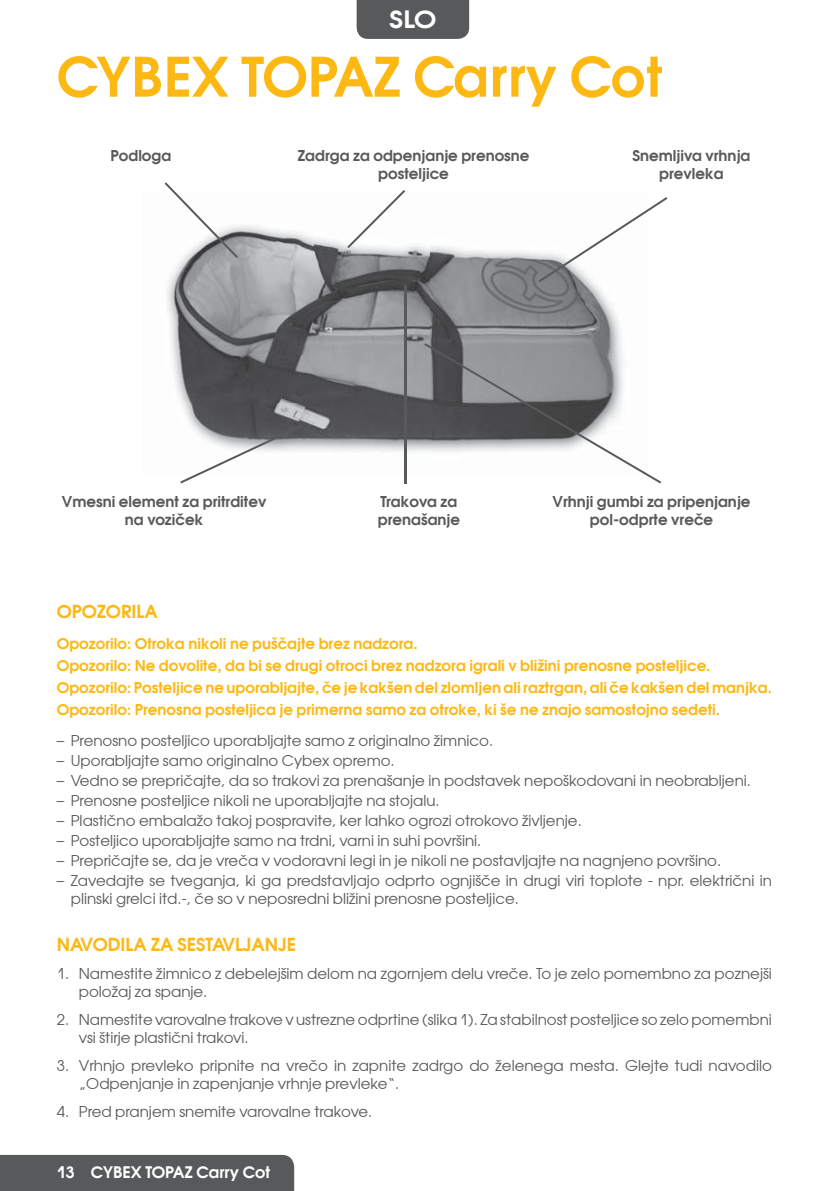
<style>
.page{position:relative;width:840px;height:1191px;background:#fff}
.page>*{position:absolute;margin:0;border:0;box-sizing:border-box;transform-origin:0 0}
.t1{font:700 54px "Avant Garde Gothic TT";color:#fdb813}
.t2{font:700 24px "Avant Garde Gothic TT";color:#fff;scale:1.1 1}
.t3{font:700 18px "Avant Garde Gothic TT";color:#fdb813}
.t4{font:700 16px "Avant Garde Gothic TT";color:#fff}
.t5{font:15px/18px "Avant Garde Gothic TT";color:#58595b}
.t6{font:700 15px/22px "Avant Garde Gothic TT";color:#fdb813}
.t7{font:700 15px/18px "Avant Garde Gothic TT";color:#58595b;text-align:center}
</style>
<div class="page">
<div style="left:0;top:1154px;width:294px;height:37px;background:#58595b"></div>
<div style="left:356px;top:0;width:113px;height:39px;background:#58595b"></div>
<img style="left:166px;top:225px;width:455px;height:249px">
<svg style="left:164px;top:182px;width:74px;height:76px"></svg>
<svg style="left:347px;top:190px;width:58px;height:58px"></svg>
<svg style="left:538px;top:197px;width:129px;height:85px"></svg>
<svg style="left:424px;top:343px;width:236px;height:140px"></svg>
<hr style="left:404px;top:286px;width:2px;height:198px;background:#58595b">
<svg style="left:180px;top:424px;width:123px;height:59px"></svg>
<h2 class="t2" style="left:389px;top:4px;width:44px">SLO</h2>
<h1 class="t1" style="left:57px;top:43px;width:607px">CYBEX TOPAZ Carry Cot</h1>
<p class="t7" style="left:110px;top:147px;width:62px">Podloga</p>
<p class="t7" style="left:297px;top:147px;width:233px">Zadrga za odpenjanje prenosne posteljice</p>
<p class="t7" style="left:632px;top:147px;width:119px">Snemljiva vrhnja prevleka</p>
<p class="t7" style="left:62px;top:492px;width:206px">Vmesni element za pritrditev na voziček</p>
<p class="t3" style="left:57px;top:600px;width:102px">OPOZORILA</p>
<p class="t7" style="left:377px;top:492px;width:84px;text-align:left">Trakova za prenašanje</p>
<p class="t7" style="left:552px;top:492px;width:199px">Vrhnji gumbi za pripenjanje pol-odprte vreče</p>
<p class="t6" style="left:57px;top:633px;width:716px">Opozorilo: Otroka nikoli ne puščajte brez nadzora.<br>Opozorilo: Ne dovolite, da bi se drugi otroci brez nadzora igrali v bližini prenosne posteljice.<br>Opozorilo: Posteljice ne uporabljajte, če je kakšen del zlomljen ali raztrgan, ali če kakšen del manjka.<br>Opozorilo: Prenosna posteljica je primerna samo za otroke, ki še ne znajo samostojno sedeti.</p>
<p class="t5" style="left:57px;top:732px;width:437px">– Prenosno posteljico uporabljajte samo z originalno žimnico.</p>
<p class="t5" style="left:57px;top:752px;width:339px">– Uporabljajte samo originalno Cybex opremo.</p>
<p class="t5" style="left:57px;top:772px;width:695px">– Vedno se prepričajte, da so trakovi za prenašanje in podstavek nepoškodovani in neobrabljeni.</p>
<p class="t5" style="left:57px;top:792px;width:384px">– Prenosne posteljice nikoli ne uporabljajte na stojalu.</p>
<p class="t5" style="left:57px;top:812px;width:526px">– Plastično embalažo takoj pospravite, ker lahko ogrozi otrokovo življenje.</p>
<p class="t5" style="left:57px;top:832px;width:426px">– Posteljico uporabljajte samo na trdni, varni in suhi površini.</p>
<p class="t5" style="left:57px;top:852px;width:665px">– Prepričajte se, da je vreča v vodoravni legi in je nikoli ne postavljajte na nagnjeno površino.</p>
<p class="t5" style="left:71px;top:872px;width:702px;text-indent:-14px">– Zavedajte se tveganja, ki ga predstavljajo odprto ognjišče in drugi viri toplote - npr. električni in plinski grelci itd.-, če so v neposredni bližini prenosne posteljice.</p>
<p class="t3" style="left:57px;top:932px;width:241px">NAVODILA ZA SESTAVLJANJE</p>
<p class="t5" style="left:79px;top:964px;width:694px;text-indent:-22px">1. Namestite žimnico z debelejšim delom na zgornjem delu vreče. To je zelo pomembno za poznejši položaj za spanje.</p>
<p class="t5" style="left:79px;top:1010px;width:694px;text-indent:-22px">2. Namestite varovalne trakove v ustrezne odprtine (slika 1). Za stabilnost posteljice so zelo pomembni vsi štirje plastični trakovi.</p>
<p class="t5" style="left:79px;top:1056px;width:694px;text-indent:-22px">3. Vrhnjo prevleko pripnite na vrečo in zapnite zadrgo do želenega mesta. Glejte tudi navodilo „Odpenjanje in zapenjanje vrhnje prevleke“.</p>
<p class="t5" style="left:57px;top:1102px;width:317px">4. Pred pranjem snemite varovalne trakove.</p>
<p class="t4" style="left:57px;top:1162px;width:215px">13 CYBEX TOPAZ Carry Cot</p>
</div>
